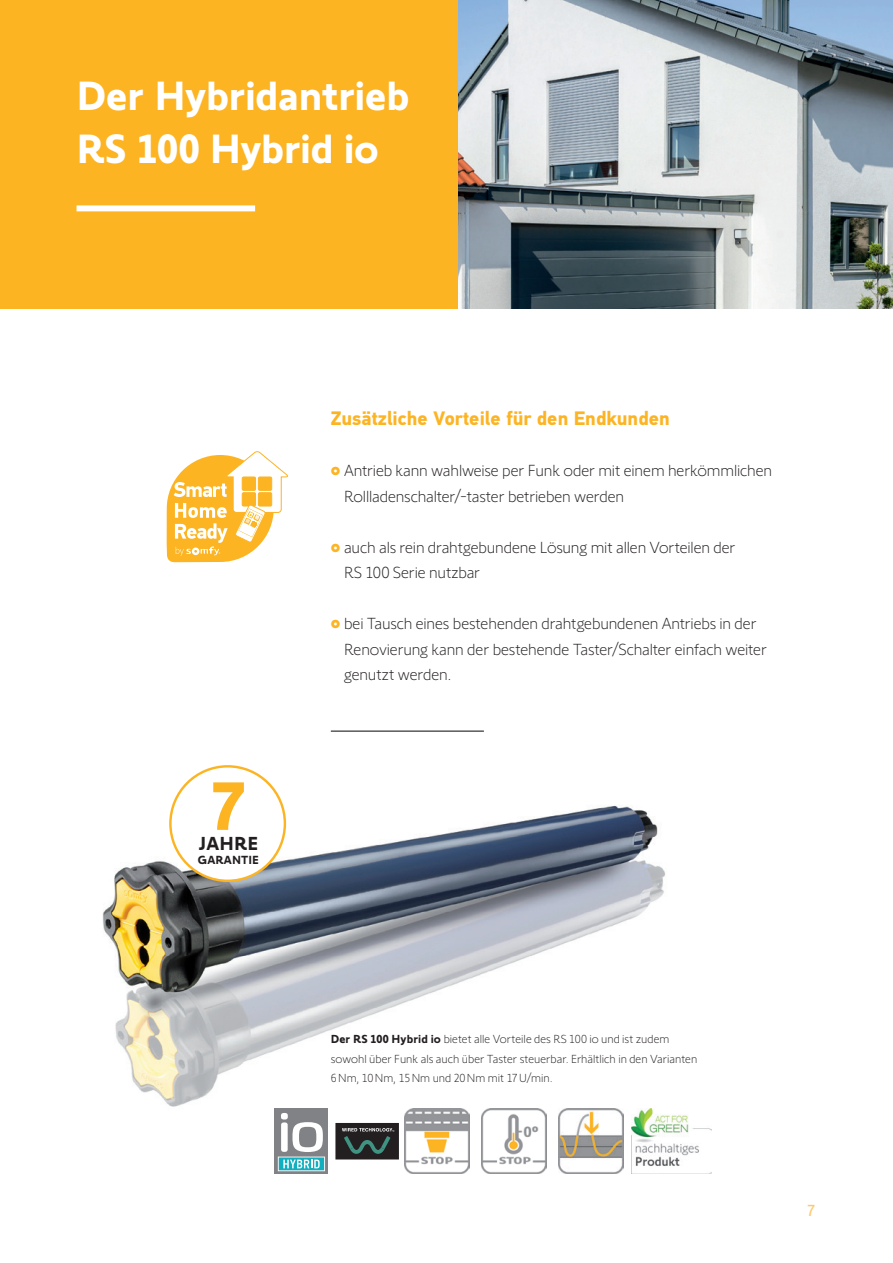
<style>
.page{position:relative;width:893px;height:1263px;background:#fff}
.page>*{position:absolute;margin:0;border:0;box-sizing:border-box;transform-origin:0 0}
.t1{font:700 70.2px "Somfy Sans";color:#fcb423}
.t2{font:700 42px/52.5px "Somfy Sans";letter-spacing:-.01em;color:#fff}
.t3{font:700 19.5px "PF Din Text Pro";color:#fcb423}
.t4{font:700 19.35px "Somfy Sans";letter-spacing:.01em;color:#231f20}
.t5{font:300 16.5px/25.5px "Somfy Sans";letter-spacing:-.015em;color:#231f20}
.t6{font:16.5px "Somfy Sans";color:#fec96c}
.t7{font:700 12.15px "Somfy Sans";letter-spacing:.01em;color:#231f20}
.t8{font:300 12px/19.5px "Somfy Sans";color:#231f20}
.s1{font-weight:700;color:#fcb423}
.s2{font-weight:700}
</style>
<div class="page">
<img style="left:458px;top:0;width:435px;height:308px">
<div style="left:0;top:0;width:458px;height:308px;background:#fcb423"></div>
<svg style="left:166px;top:451px;width:122px;height:112px"></svg>
<img style="left:102px;top:793px;width:563px;height:325px">
<img style="left:103px;top:806px;width:554px;height:186px">
<div style="left:170px;top:766px;width:115px;height:115px;background:#fff;border-radius:50%"></div>
<div style="left:169px;top:765px;width:117px;height:117px;border:2px solid #fcb423;border-radius:50%"></div>
<div style="left:77px;top:205px;width:178px;height:6px;background:#fff"></div>
<hr style="left:331px;top:730px;width:153px;height:2px;background:#231f20">
<img style="left:559px;top:1109px;width:64px;height:65px">
<img style="left:482px;top:1109px;width:64px;height:65px">
<img style="left:404px;top:1109px;width:65px;height:65px">
<img style="left:631px;top:1109px;width:80px;height:65px">
<svg style="left:275px;top:1108px;width:53px;height:65px"></svg>
<svg style="left:281px;top:1113px;width:42px;height:39px"></svg>
<div style="left:299px;top:1127px;width:17px;height:20px;background:#808285;border-radius:50%"></div>
<svg style="left:280px;top:1159px;width:43px;height:10px"></svg>
<svg style="left:283px;top:1159px;width:37px;height:9px"></svg>
<div style="left:335px;top:1123px;width:64px;height:36px;background:#231f20"></div>
<svg style="left:342px;top:1128px;width:52px;height:26px"></svg>
<h2 class="t2" style="left:77px;top:65px;width:334px">Der Hybridantrieb<br>RS 100 Hybrid io</h2>
<h1 class="t1" style="left:211px;top:749px;width:37px">7</h1>
<p class="t4" style="left:199px;top:828px;width:61px">JAHRE</p>
<p class="t7" style="left:198px;top:850px;width:63px">GARANTIE</p>
<p class="t3" style="left:331px;top:406px;width:341px">Zusätzliche Vorteile für den Endkunden</p>
<p class="t5" style="left:344px;top:456px;width:430px;text-indent:-13px"><span class="s1">•</span> Antrieb kann wahlweise per Funk oder mit einem herkömmlichen<br>Rollladenschalter/-taster betrieben werden</p>
<p class="t5" style="left:344px;top:533px;width:393px;text-indent:-13px"><span class="s1">•</span> auch als rein drahtgebundene Lösung mit allen Vorteilen der<br>RS 100 Serie nutzbar</p>
<p class="t5" style="left:344px;top:609px;width:424px;text-indent:-13px"><span class="s1">•</span> bei Tausch eines bestehenden drahtgebundenen Antriebs in der<br>Renovierung kann der bestehende Taster/Schalter einfach weiter genutzt werden.</p>
<p class="t8" style="left:331px;top:1028px;width:368px"><span class="s2">Der RS 100 Hybrid io</span> bietet alle Vorteile des RS 100 io und ist zudem sowohl über Funk als auch über Taster steuerbar. Erhältlich in den Varianten<br>6 Nm, 10 Nm, 15 Nm und 20 Nm mit 17 U/min.</p>
<p class="t6" style="left:807px;top:1197px;width:10px">7</p>
</div>
